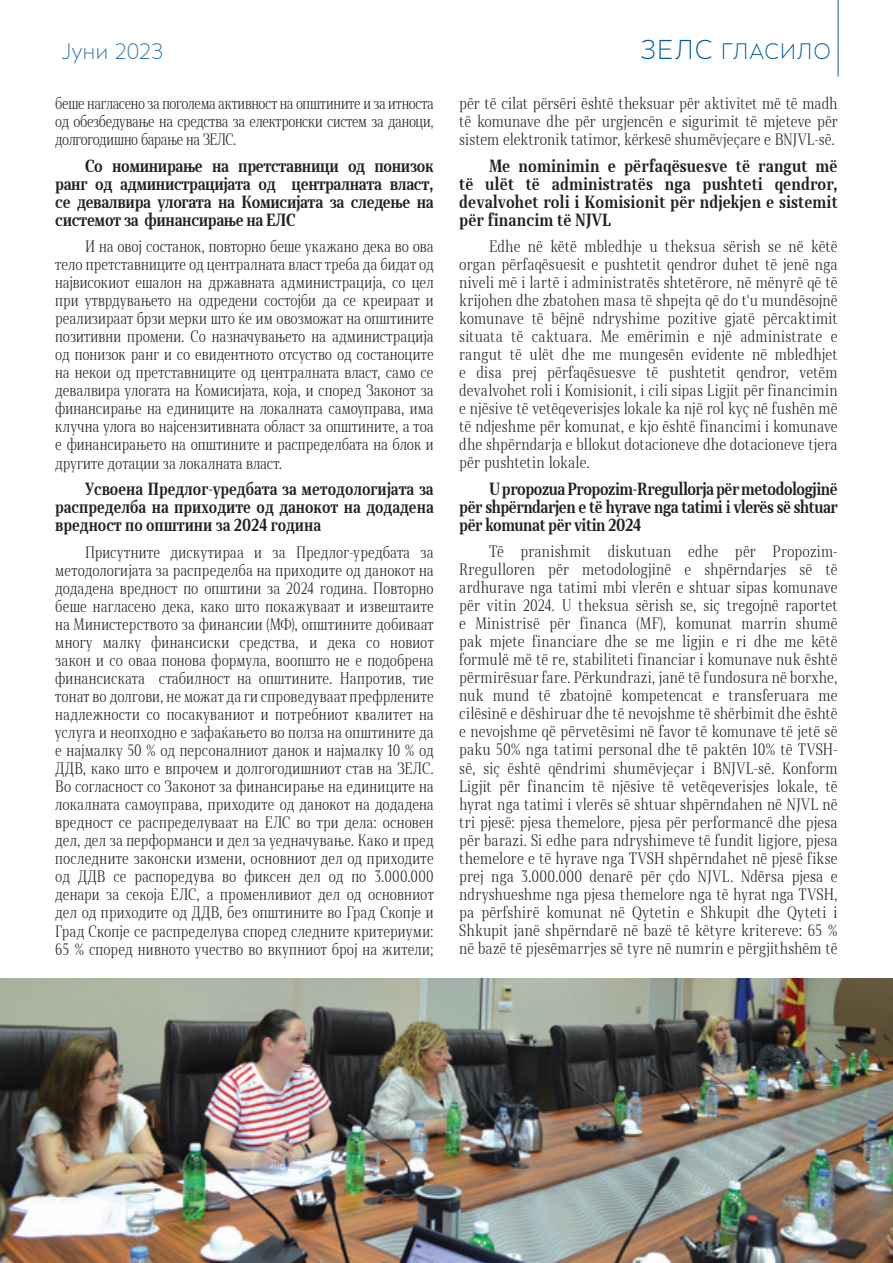
<style>
.page{position:relative;width:893px;height:1263px;background:#fff}
.page>*{position:absolute;margin:0;border:0;box-sizing:border-box;transform-origin:0 0}
.t1{font:300 21px "Skola Sans";letter-spacing:.01em;color:#005d9c}
.t2{font:300 21px "Skola Sans";letter-spacing:-.005em;color:#3277b0}
.podnaslov{font:700 16.5px/18px "Skola Serif Cn";letter-spacing:-.02em;color:#231f20;text-align:justify}
.tekst_2_ok{font:300 15.45px/18px "Skola Serif Cn";letter-spacing:.005em;color:#231f20;text-align:justify}
.tekst_2_ok-2{font:300 15.45px/18px "Skola Serif Cn";letter-spacing:.005em;color:#231f20;text-align:justify;scale:.96 1}
.s1{font-size:25.5px}
</style>
<div class="page">
<hr style="left:838px;top:0;width:1px;height:77px;background:#005d9c">
<img style="left:0;top:978px;width:893px;height:285px">
<h1 class="t2" style="left:61px;top:39px;width:104px">Јуни 2023</h1>
<h1 class="t1" style="left:640px;top:39px;width:193px"><span class="s1">ЗЕЛС</span> ГЛАСИЛО</h1>
<p class="tekst_2_ok-2" style="left:55px;top:95px;width:396px">беше нагласено за поголема активност на општините и за итноста од обезбедување на средства за електронски систем за даноци, долгогодишно барање на ЗЕЛС.</p>
<p class="podnaslov" style="left:55px;top:157px;width:380px;text-indent:30px">Со номинирање на претставници од понизок ранг од администрацијата од централната власт, се девалвира улогата на Комисијата за следење на системот за финансирање на ЕЛС</p>
<p class="tekst_2_ok" style="left:55px;top:238px;width:380px;text-indent:30px">И на овој состанок, повторно беше укажано дека во ова тело претставниците од централната власт треба да бидат од највисокиот ешалон на државната администрација, со цел при утврдувањето на одредени состојби да се креираат и реализираат брзи мерки што ќе им овозможат на општините позитивни промени. Со назначувањето на администрација од понизок ранг и со евидентното отсуство од состаноците на некои од претставниците од централната власт, само се девалвира улогата на Комисијата, која, и според Законот за финансирање на единиците на локалната самоуправа, има клучна улога во најсензитивната област за општините, а тоа е финансирањето на општините и распределбата на блок и другите дотации за локалната власт.</p>
<p class="podnaslov" style="left:55px;top:480px;width:380px;text-indent:30px">Усвоена Предлог-уредбата за методологијата за распределба на приходите од данокот на додадена вредност по општини за 2024 година</p>
<p class="tekst_2_ok" style="left:55px;top:543px;width:380px;text-indent:30px">Присутните дискутираа и за Предлог-уредбата за методологијата за распределба на приходите од данокот на додадена вредност по општини за 2024 година. Повторно беше нагласено дека, како што покажуваат и извештаите на Министерството за финансии (МФ), општините добиваат многу малку финансиски средства, и дека со новиот закон и со оваа понова формула, воопшто не е подобрена финансиската стабилност на општините. Напротив, тие тонат во долгови, не можат да ги спроведуваат префрлените надлежности со посакуваниот и потребниот квалитет на услуга и неопходно е зафаќањето во полза на општините да е најмалку 50 % од персоналниот данок и најмалку 10 % од ДДВ, како што е впрочем и долгогодишниот став на ЗЕЛС.<br>Во согласност со Законот за финансирање на единиците на локалната самоуправа, приходите од данокот на додадена вредност се распределуваат на ЕЛС во три дела: основен дел, дел за перформанси и дел за уедначување. Како и пред последните законски измени, основниот дел од приходите од ДДВ се распоредува во фиксен дел од по 3.000.000 денари за секоја ЕЛС, а променливиот дел од основниот дел од приходите од ДДВ, без општините во Град Скопје и Град Скопје се распределува според следните критериуми:<br>65 % според нивното учество во вкупниот број на жители;</p>
<p class="tekst_2_ok" style="left:459px;top:95px;width:380px">për të cilat përsëri është theksuar për aktivitet më të madh të komunave dhe për urgjencën e sigurimit të mjeteve për sistem elektronik tatimor, kërkesë shumëvjeçare e BNJVL-së.</p>
<p class="podnaslov" style="left:459px;top:157px;width:380px;text-indent:30px">Me nominimin e përfaqësuesve të rangut më të ulët të administratës nga pushteti qendror, devalvohet roli i Komisionit për ndjekjen e sistemit për financim të NJVL</p>
<p class="tekst_2_ok" style="left:459px;top:238px;width:380px;text-indent:30px">Edhe në këtë mbledhje u theksua sërish se në këtë organ përfaqësuesit e pushtetit qendror duhet të jenë nga niveli më i lartë i administratës shtetërore, në mënyrë që të krijohen dhe zbatohen masa të shpejta që do t'u mundësojnë komunave të bëjnë ndryshime pozitive gjatë përcaktimit situata të caktuara. Me emërimin e një administrate e rangut të ulët dhe me mungesën evidente në mbledhjet e disa prej përfaqësuesve të pushtetit qendror, vetëm devalvohet roli i Komisionit, i cili sipas Ligjit për financimin e njësive të vetëqeverisjes lokale ka një rol kyç në fushën më të ndjeshme për komunat, e kjo është financimi i komunave dhe shpërndarja e bllokut dotacioneve dhe dotacioneve tjera për pushtetin lokale.</p>
<p class="podnaslov" style="left:459px;top:480px;width:380px;text-indent:30px">U propozua Propozim-Rregullorja për metodologjinë për shpërndarjen e të hyrave nga tatimi i vlerës së shtuar për komunat për vitin 2024</p>
<p class="tekst_2_ok" style="left:459px;top:543px;width:380px;text-indent:30px">Të pranishmit diskutuan edhe për Propozim-Rregulloren për metodologjinë e shpërndarjes së të ardhurave nga tatimi mbi vlerën e shtuar sipas komunave për vitin 2024. U theksua sërish se, siç tregojnë raportet e Ministrisë për financa (MF), komunat marrin shumë pak mjete financiare dhe se me ligjin e ri dhe me këtë formulë më të re, stabiliteti financiar i komunave nuk është përmirësuar fare. Përkundrazi, janë të fundosura në borxhe, nuk mund të zbatojnë kompetencat e transferuara me cilësinë e dëshiruar dhe të nevojshme të shërbimit dhe është e nevojshme që përvetësimi në favor të komunave të jetë së paku 50% nga tatimi personal dhe të paktën 10% të TVSH&shy;së, siç është qëndrimi shumëvjeçar i BNJVL-së. Konform Ligjit për financim të njësive të vetëqeverisjes lokale, të hyrat nga tatimi i vlerës së shtuar shpërndahen në NJVL në tri pjesë: pjesa themelore, pjesa për performancë dhe pjesa për barazi. Si edhe para ndryshimeve të fundit ligjore, pjesa themelore e të hyrave nga TVSH shpërndahet në pjesë fikse prej nga 3.000.000 denarë për çdo NJVL. Ndërsa pjesa e ndryshueshme nga pjesa themelore nga të hyrat nga TVSH, pa përfshirë komunat në Qytetin e Shkupit dhe Qyteti i Shkupit janë shpërndarë në bazë të këtyre kritereve: 65 % në bazë të pjesëmarrjes së tyre në numrin e përgjithshëm të</p>
</div>
